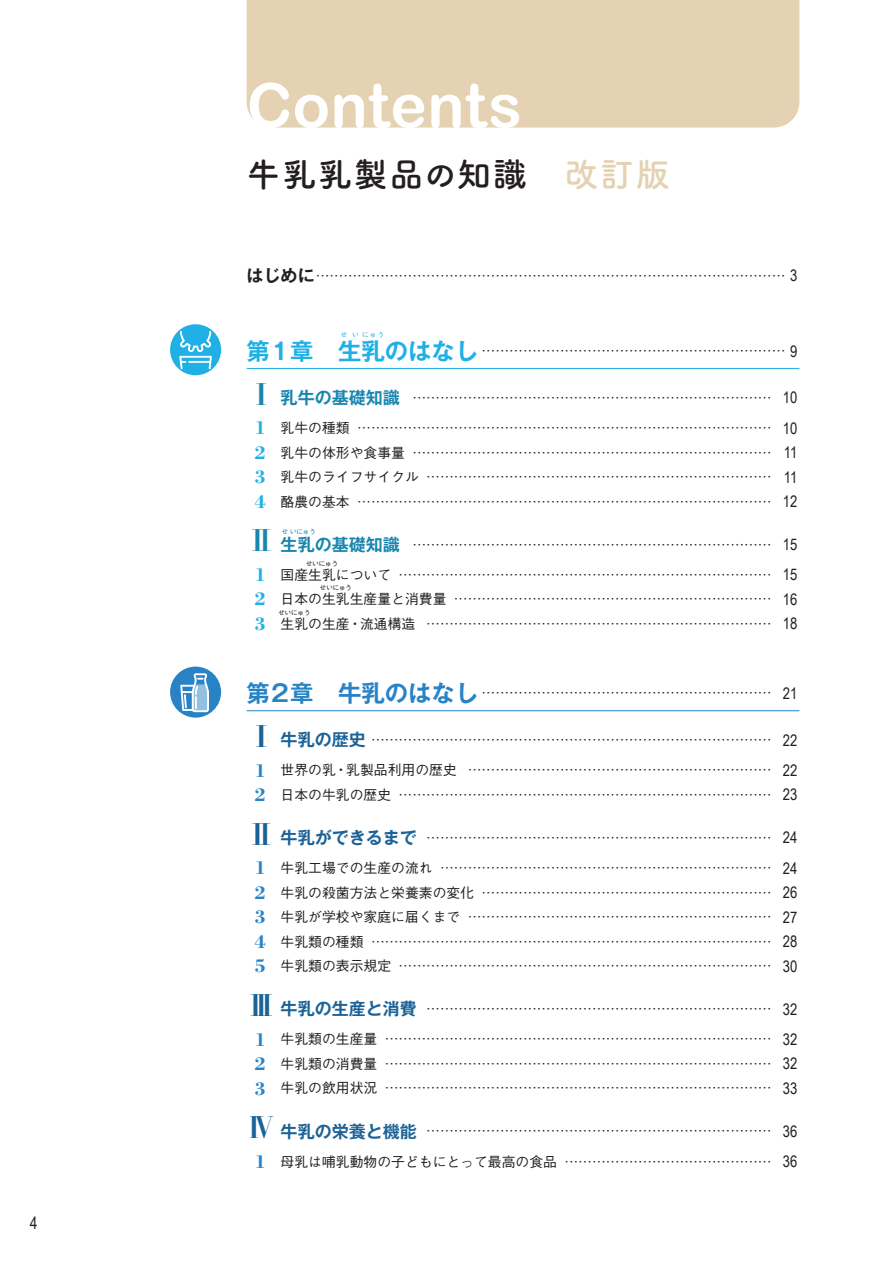
<style>
.page{position:relative;width:893px;height:1263px;background:#fff}
.page>*{position:absolute;margin:0;border:0;box-sizing:border-box;transform-origin:0 0}
.t1{font:61.65px "Arial Rounded MT Bold";letter-spacing:.01em;color:#fff}
.t2{font:700 34.05px "Tsuku A Rd Gothic";letter-spacing:.05em;color:#231f20}
.t3{font:800 29.7px "Kocho Std";color:#1886af}
.t4{font:700 23.4px "Gothic MB101 Pro De";color:#1fb0e6}
.t5{font:700 19.2px "Bodoni";color:#1fb0e6}
.t6{font:700 16.95px "Gothic MB101 Pro De";color:#1886af}
.t7{font:16.95px "Arial Narrow";color:#231f20}
.t8{font:500 13.8px "Gothic BBB Pro";color:#231f20}
.t9{font:500 6.45px "Gothic BBB Pro";color:#231f20}
.t10{font:700 6.45px "Gothic MB101 Pro De";color:#1fb0e6}
.t11{font:700 6.45px "Gothic MB101 Pro De";color:#1886af}
.s1{color:#e4d2b3}
.s2{font-family:"Gothic MB101 Pro De";font-weight:700;font-size:16.95px}
.s3{font-family:"Arial Narrow";font-weight:400;font-size:15.9px}
.s4{font-family:"Gothic MB101 Pro De";font-weight:700;font-size:23.4px;color:#1fb0e6}
.s5{font-family:"Kocho Std";font-weight:800;font-size:29.7px;color:#1886af}
.s6{font-family:"Gothic MB101 Pro De";font-weight:700;font-size:16.95px;color:#1886af}
.s7{font-family:"Bodoni";font-weight:700;font-size:19.2px;color:#1fb0e6}
.s8{font-family:"Gothic BBB Pro";font-weight:500;font-size:13.8px;color:#231f20}
.s9{font-family:"Gothic MB101 Pro De";font-weight:700;font-size:23.4px;color:#2783c5}
.s10{font-family:"Kocho Std";font-weight:800;font-size:29.7px;color:#1b6297}
.s11{font-family:"Gothic MB101 Pro De";font-weight:700;font-size:16.95px;color:#1b6297}
.s12{font-family:"Bodoni";font-weight:700;font-size:19.2px;color:#2783c5}
</style>
<div class="page">
<hr style="left:247px;top:368px;width:552px;height:1px;background:#1fb0e6">
<hr style="left:247px;top:710px;width:552px;height:1px;background:#2783c5">
<div style="left:170px;top:324px;width:51px;height:51px;background:#1fb0e6;border-radius:50%"></div>
<svg style="left:179px;top:331px;width:33px;height:38px"></svg>
<div style="left:170px;top:666px;width:51px;height:52px;background:#2783c5;border-radius:50%"></div>
<svg style="left:180px;top:673px;width:29px;height:39px"></svg>
<div style="left:247px;top:0;width:552px;height:128px;background:#e4d2b3"></div>
<p class="t7" style="left:30px;top:1213px;width:9px">4</p>
<p class="t1" style="left:247px;top:69px;width:277px">Contents</p>
<p class="t2" style="left:247px;top:148px;width:425px">牛乳乳製品の知識 <span class="s1">改訂版</span></p>
<p class="t8" style="left:247px;top:264px;width:552px"><span class="s2">はじめに</span>………………………………………………………………………………………… <span class="s3">3</span></p>
<p class="t10" style="left:341px;top:329px;width:20px">せ い</p>
<p class="t10" style="left:362px;top:329px;width:23px">にゅう</p>
<p class="t4" style="left:247px;top:331px;width:140px">第1章 生乳</p>
<p class="t8" style="left:385px;top:340px;width:414px"><span class="s4">のはなし</span> ………………………………………………………… <span class="s3">9</span></p>
<p class="t8" style="left:247px;top:387px;width:552px"><span class="s5">Ⅰ</span> <span class="s6">乳牛の基礎知識</span> …………………………………………………………………… <span class="s3">10</span></p>
<p class="t8" style="left:254px;top:417px;width:544px"><span class="s7">1</span> 乳牛の種類 ……………………………………………………………………………… <span class="s3">10</span></p>
<p class="t8" style="left:254px;top:441px;width:544px"><span class="s7">2</span> 乳牛の体形や食事量 …………………………………………………………………… <span class="s3">11</span></p>
<p class="t8" style="left:254px;top:466px;width:544px"><span class="s7">3</span> 乳牛のライフサイクル ………………………………………………………………… <span class="s3">11</span></p>
<p class="t8" style="left:254px;top:490px;width:544px"><span class="s7">4</span> 酪農の基本 ……………………………………………………………………………… <span class="s3">12</span></p>
<p class="t3" style="left:247px;top:516px;width:53px">Ⅱ<span class="s2">生</span></p>
<p class="t11" style="left:282px;top:526px;width:36px">せいにゅう</p>
<p class="t6" style="left:298px;top:530px;width:19px">乳</p>
<p class="t8" style="left:315px;top:533px;width:484px"><span class="s6">の基礎知識</span> …………………………………………………………………… <span class="s3">15</span></p>
<p class="t8" style="left:254px;top:564px;width:544px"><span class="s7">1</span> 国産生乳について ……………………………………………………………………… <span class="s3">15</span></p>
<p class="t9" style="left:306px;top:558px;width:33px">せいにゅう</p>
<p class="t8" style="left:254px;top:588px;width:544px"><span class="s7">2</span> 日本の生乳生産量と消費量 …………………………………………………………… <span class="s3">16</span></p>
<p class="t9" style="left:320px;top:583px;width:33px">せいにゅう</p>
<p class="t9" style="left:279px;top:607px;width:33px">せいにゅう</p>
<p class="t8" style="left:294px;top:612px;width:504px">乳の生産・流通構造 ………………………………………………………………… <span class="s3">18</span></p>
<p class="t5" style="left:254px;top:611px;width:42px">3 <span class="s8">生</span></p>
<p class="t8" style="left:247px;top:682px;width:552px"><span class="s9">第2章 牛乳のはなし</span> ……………………………………………………… <span class="s3">21</span></p>
<p class="t8" style="left:247px;top:729px;width:552px"><span class="s10">Ⅰ</span> <span class="s11">牛乳の歴史</span> …………………………………………………………………………… <span class="s3">22</span></p>
<p class="t8" style="left:254px;top:759px;width:544px"><span class="s12">1</span> 世界の乳・乳製品利用の歴史 ………………………………………………………… <span class="s3">22</span></p>
<p class="t8" style="left:254px;top:784px;width:544px"><span class="s12">2</span> 日本の牛乳の歴史 ……………………………………………………………………… <span class="s3">23</span></p>
<p class="t8" style="left:247px;top:827px;width:552px"><span class="s10">Ⅱ</span> <span class="s11">牛乳ができるまで</span> ………………………………………………………………… <span class="s3">24</span></p>
<p class="t8" style="left:254px;top:857px;width:544px"><span class="s12">1</span> 牛乳工場での生産の流れ ……………………………………………………………… <span class="s3">24</span></p>
<p class="t8" style="left:254px;top:881px;width:544px"><span class="s12">2</span> 牛乳の殺菌方法と栄養素の変化 ……………………………………………………… <span class="s3">26</span></p>
<p class="t8" style="left:254px;top:906px;width:544px"><span class="s12">3</span> 牛乳が学校や家庭に届くまで ………………………………………………………… <span class="s3">27</span></p>
<p class="t8" style="left:254px;top:930px;width:544px"><span class="s12">4</span> 牛乳類の種類 …………………………………………………………………………… <span class="s3">28</span></p>
<p class="t8" style="left:254px;top:955px;width:544px"><span class="s12">5</span> 牛乳類の表示規定 ……………………………………………………………………… <span class="s3">30</span></p>
<p class="t8" style="left:247px;top:998px;width:552px"><span class="s10">Ⅲ</span> <span class="s11">牛乳の生産と消費</span> ………………………………………………………………… <span class="s3">32</span></p>
<p class="t8" style="left:254px;top:1028px;width:544px"><span class="s12">1</span> 牛乳類の生産量 ………………………………………………………………………… <span class="s3">32</span></p>
<p class="t8" style="left:254px;top:1053px;width:544px"><span class="s12">2</span> 牛乳類の消費量 ………………………………………………………………………… <span class="s3">32</span></p>
<p class="t8" style="left:254px;top:1077px;width:544px"><span class="s12">3</span> 牛乳の飲用状況 ………………………………………………………………………… <span class="s3">33</span></p>
<p class="t8" style="left:247px;top:1120px;width:552px"><span class="s10">Ⅳ</span> <span class="s11">牛乳の栄養と機能</span> ………………………………………………………………… <span class="s3">36</span></p>
<p class="t8" style="left:254px;top:1150px;width:544px"><span class="s12">1</span> 母乳は哺乳動物の子どもにとって最高の食品 ……………………………………… <span class="s3">36</span></p>
</div>
